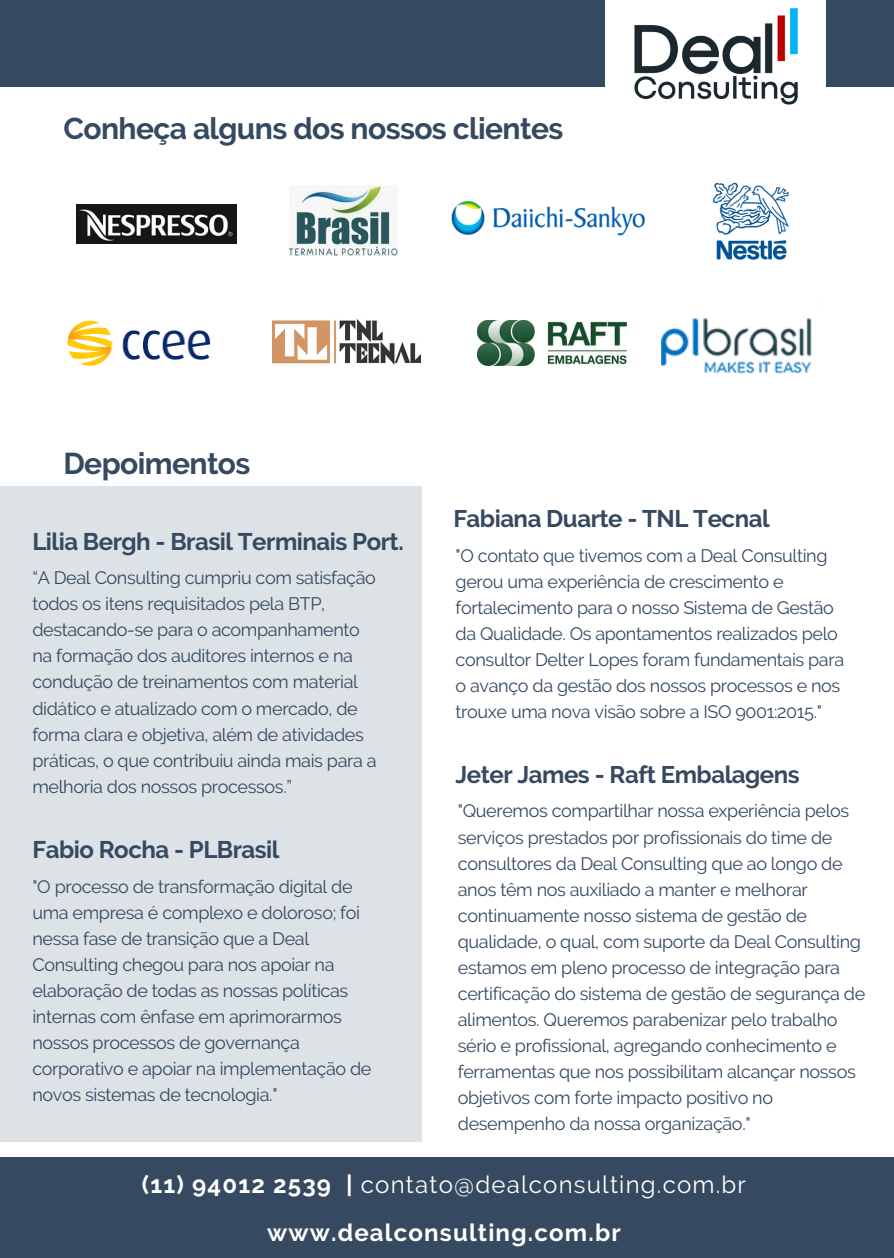
<style>
.page{position:relative;width:894px;height:1258px;background:#fff}
.page>*{position:absolute;margin:0;border:0;box-sizing:border-box;transform-origin:0 0}
.t1{font:700 30px "Raleway";letter-spacing:-.02em;color:#354960}
.t2{font:700 24px "Raleway";letter-spacing:-.02em;color:#354960}
.t3{font:700 24px/47.4px "Raleway";letter-spacing:.05em;color:#fff;text-align:center}
.t4{font:18px/26.1px "Raleway";letter-spacing:-.02em;color:#354960}
.s1{font-weight:400}
</style>
<div class="page">
<div style="left:0;top:0;width:893px;height:1258px;background:#354960"></div>
<div style="left:0;top:87px;width:893px;height:1069px;background:#fff"></div>
<div style="left:605px;top:0;width:220px;height:115px;background:#fff"></div>
<div style="left:0;top:486px;width:422px;height:655px;background:#dce2e6"></div>
<img style="left:634px;top:8px;width:164px;height:97px">
<img style="left:76px;top:205px;width:160px;height:38px">
<img style="left:289px;top:185px;width:109px;height:70px">
<img style="left:451px;top:201px;width:194px;height:35px">
<img style="left:712px;top:182px;width:77px;height:78px">
<img style="left:68px;top:321px;width:143px;height:45px">
<img style="left:272px;top:320px;width:148px;height:45px">
<img style="left:477px;top:321px;width:149px;height:45px">
<img style="left:661px;top:318px;width:151px;height:56px">
<h1 class="t1" style="left:63px;top:111px;width:501px">Conheça alguns dos nossos clientes</h1>
<h1 class="t1" style="left:63px;top:445px;width:188px">Depoimentos</h1>
<h2 class="t2" style="left:32px;top:527px;width:373px">Lilia Bergh - Brasil Terminais Port.</h2>
<p class="t4" style="left:32px;top:565px;width:345px">“A Deal Consulting cumpriu com satisfação todos os itens requisitados pela BTP, destacando-se para o acompanhamento na formação dos auditores internos e na condução de treinamentos com material didático e atualizado com o mercado, de forma clara e objetiva, além de atividades práticas, o que contribuiu ainda mais para a melhoria dos nossos processos.”</p>
<h2 class="t2" style="left:32px;top:835px;width:248px">Fabio Rocha - PLBrasil</h2>
<p class="t4" style="left:32px;top:873px;width:340px">"O processo de transformação digital de uma empresa é complexo e doloroso; foi nessa fase de transição que a Deal Consulting chegou para nos apoiar na elaboração de todas as nossas políticas internas com ênfase em aprimorarmos nossos processos de governança corporativo e apoiar na implementação de novos sistemas de tecnologia."</p>
<h2 class="t2" style="left:453px;top:504px;width:318px">Fabiana Duarte - TNL Tecnal</h2>
<p class="t4" style="left:455px;top:542px;width:390px">"O contato que tivemos com a Deal Consulting gerou uma experiência de crescimento e fortalecimento para o nosso Sistema de Gestão da Qualidade. Os apontamentos realizados pelo consultor Delter Lopes foram fundamentais para o avanço da gestão dos nossos processos e nos trouxe uma nova visão sobre a ISO 9001:2015."</p>
<h2 class="t2" style="left:455px;top:760px;width:345px">Jeter James - Raft Embalagens</h2>
<p class="t4" style="left:457px;top:798px;width:409px">"Queremos compartilhar nossa experiência pelos serviços prestados por profissionais do time de consultores da Deal Consulting que ao longo de anos têm nos auxiliado a manter e melhorar continuamente nosso sistema de gestão de qualidade, o qual, com suporte da Deal Consulting estamos em pleno processo de integração para certificação do sistema de gestão de segurança de alimentos. Queremos parabenizar pelo trabalho sério e profissional, agregando conhecimento e ferramentas que nos possibilitam alcançar nossos objetivos com forte impacto positivo no desempenho da nossa organização."</p>
<h2 class="t3" style="left:142px;top:1161px;width:605px">(11) 94012 2539 | <span class="s1">contato@dealconsulting.com.br </span>www.dealconsulting.com.br</h2>
</div>
